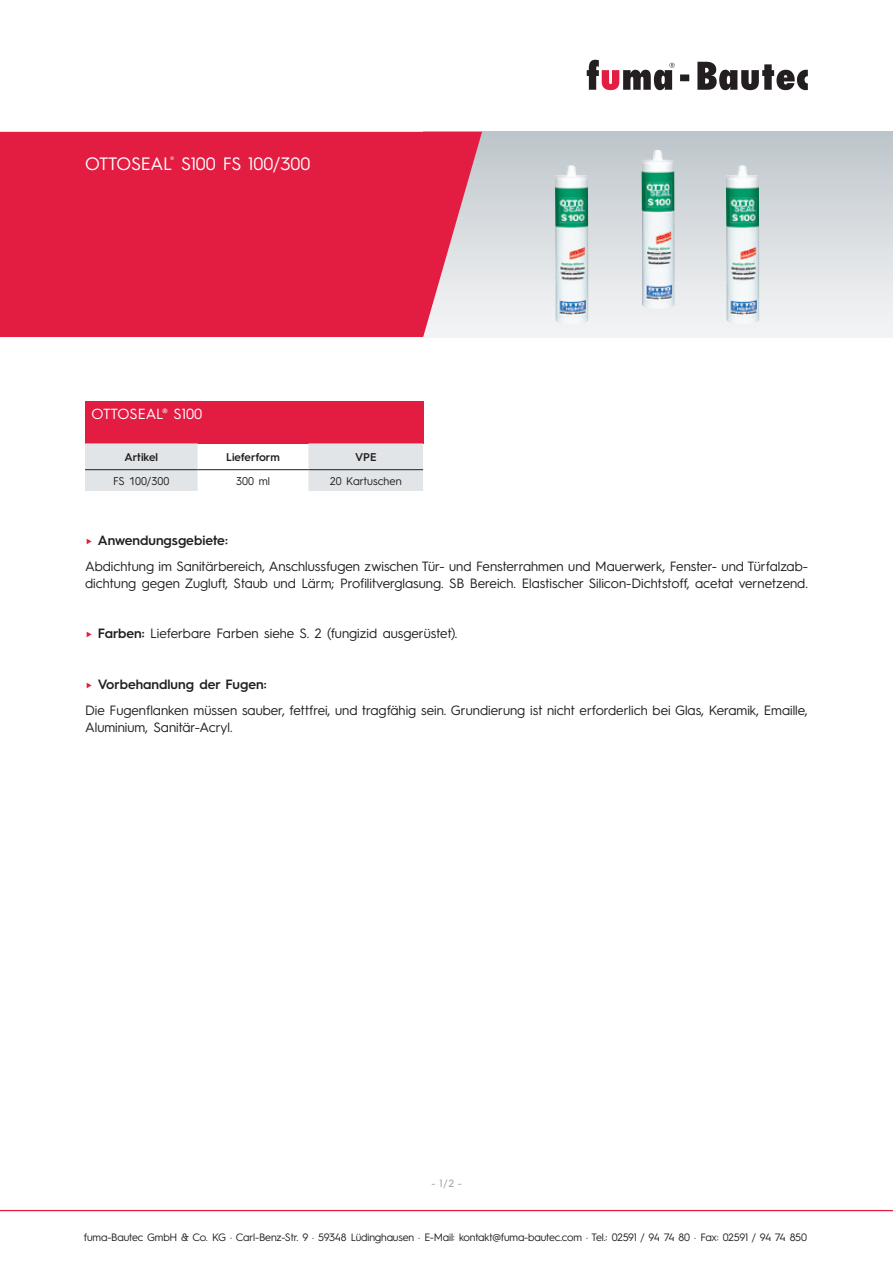
<style>
.page{position:relative;width:893px;height:1263px;background:#fff}
.page>*{position:absolute;margin:0;border:0;box-sizing:border-box;transform-origin:0 0}
.t1{font:18px "Hurme Geometric Sans 3";letter-spacing:-.01em;color:#fff}
.t2{font:14.7px "Hurme Geometric Sans 3";letter-spacing:-.005em;color:#fff}
.t3{font:13.5px/25.5px "Hurme Geometric Sans 3";color:#231f20}
.t4{font:11.25px "Hurme Geometric Sans 3";color:#231f20}
.t5{font:600 11.25px "Hurme Geometric Sans 3";color:#231f20}
.t6{font:10.8px "Hurme Geometric Sans 3";letter-spacing:-.015em;color:#231f20}
.t7{font:10.5px "Hurme Geometric Sans 3";color:#939598}
.s1{font-weight:600;color:#e31c41}
.s2{font-weight:600}
</style>
<div class="page">
<div style="left:85px;top:401px;width:338px;height:42px;background:#e31c41"></div>
<svg style="left:85px;top:443px;width:338px;height:48px"></svg>
<hr style="left:85px;top:469px;width:113px;height:1px;background:#231f20">
<hr style="left:198px;top:469px;width:110px;height:1px;background:#231f20">
<hr style="left:308px;top:469px;width:115px;height:1px;background:#231f20">
<hr style="left:0;top:1210px;width:893px;height:1px;background:#e31c41">
<div style="left:423px;top:132px;width:470px;height:205px;background:linear-gradient(to bottom,#bec5cb,#f5f6f6)"></div>
<div style="left:0;top:132px;width:482px;height:205px;background:#e31c41"></div>
<svg style="left:680px;top:62px;width:128px;height:28px"></svg>
<svg style="left:587px;top:60px;width:87px;height:30px"></svg>
<img style="left:555px;top:165px;width:33px;height:160px">
<img style="left:726px;top:165px;width:33px;height:160px">
<img style="left:641px;top:150px;width:34px;height:159px">
<h1 class="t1" style="left:85px;top:151px;width:227px">OTTOSEAL<sup>®</sup> S100 FS 100/300</h1>
<p class="t2" style="left:91px;top:404px;width:112px">OTTOSEAL® S100</p>
<p class="t5" style="left:125px;top:449px;width:35px">Artikel</p>
<p class="t5" style="left:226px;top:449px;width:55px">Lieferform</p>
<p class="t5" style="left:355px;top:449px;width:23px">VPE</p>
<p class="t4" style="left:113px;top:473px;width:58px">FS 100/300</p>
<p class="t4" style="left:236px;top:473px;width:35px">300 ml</p>
<p class="t4" style="left:330px;top:473px;width:73px">20 Kartuschen</p>
<p class="t3" style="left:85px;top:527px;width:724px"><span class="s1">►</span> <span class="s2">Anwendungsgebiete:<br></span>Abdichtung im Sanitärbereich, Anschlussfugen zwischen Tür- und Fensterrahmen und Mauerwerk, Fenster- und Türfalzab-</p>
<p class="t3" style="left:85px;top:569px;width:724px">dichtung gegen Zugluft, Staub und Lärm; Profilitverglasung. SB Bereich. Elastischer Silicon-Dichtstoff, acetat vernetzend.</p>
<p class="t3" style="left:85px;top:620px;width:374px"><span class="s1">►</span> <span class="s2">Farben:</span> Lieferbare Farben siehe S. 2 (fungizid ausgerüstet).</p>
<p class="t3" style="left:85px;top:671px;width:724px"><span class="s1">►</span> <span class="s2">Vorbehandlung der Fugen:<br></span>Die Fugenflanken müssen sauber, fettfrei, und tragfähig sein. Grundierung ist nicht erforderlich bei Glas, Keramik, Emaille,</p>
<p class="t3" style="left:85px;top:713px;width:149px">Aluminium, Sanitär-Acryl.</p>
<p class="t7" style="left:432px;top:1175px;width:32px">- 1/2 -</p>
<p class="t6" style="left:84px;top:1230px;width:725px">fuma-Bautec GmbH &amp; Co. KG · Carl-Benz-Str. 9 · 59348 Lüdinghausen · E-Mail: kontakt@fuma-bautec.com · Tel.: 02591 / 94 74 80 · Fax: 02591 / 94 74 850</p>
</div>
